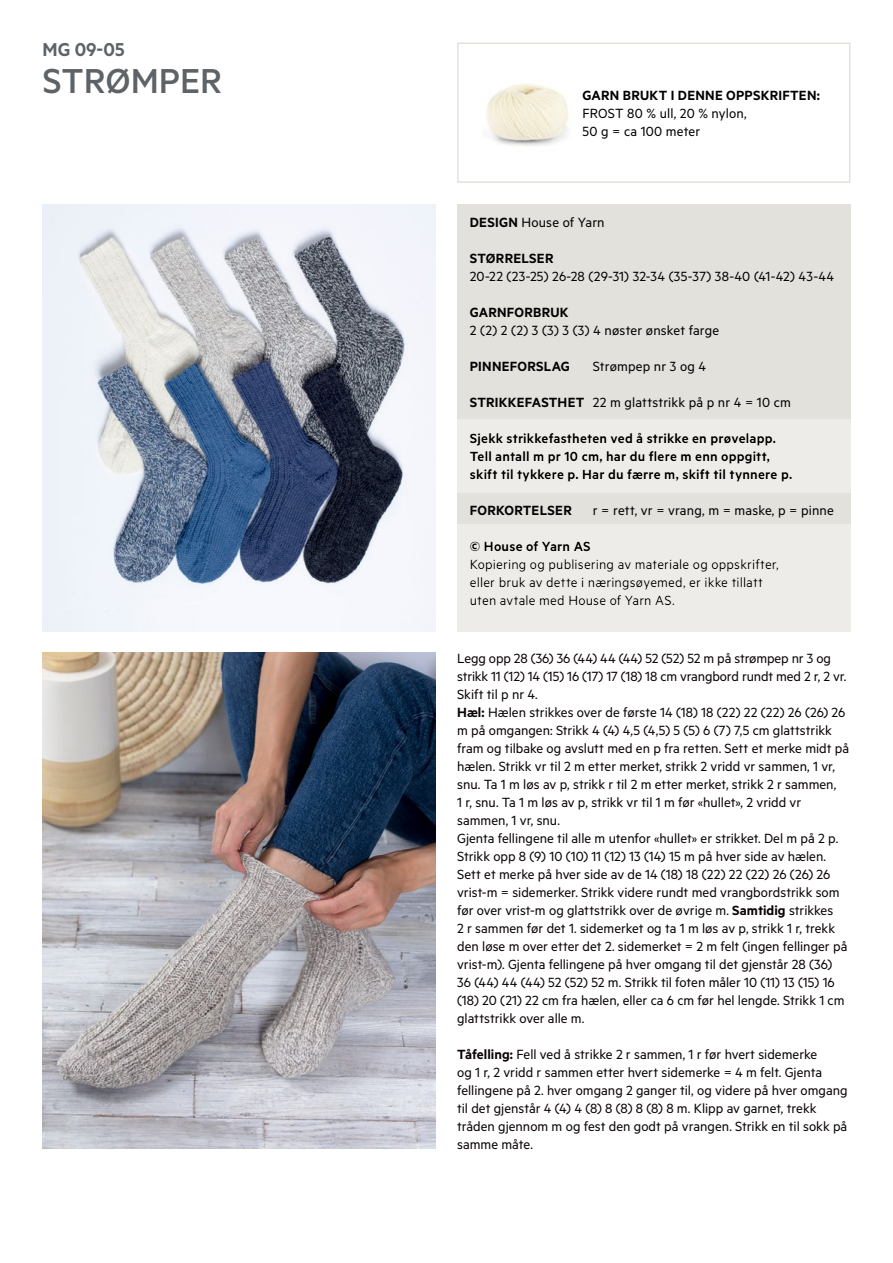
<style>
.page{position:relative;width:893px;height:1263px;background:#fff}
.page>*{position:absolute;margin:0;border:0;box-sizing:border-box;transform-origin:0 0}
.Overskrift_26_pt{font:500 39px "Metric";color:#5e6367}
.Modellnummer{font:600 21px "Metric";color:#5e6367}
.INNHOLD_10_pt{font:15px/18px "Metric";color:#090304}
.Infoboks{font:15px "Metric";letter-spacing:.01em;color:#000}
.Infoboks-2{font:600 15px "Metric";letter-spacing:.015em;color:#000}
.s1{font-weight:600}
</style>
<div class="page">
<div style="left:457px;top:204px;width:393px;height:427px;background:#e3e1dc"></div>
<div style="left:457px;top:43px;width:393px;height:140px;background:#fff;border:2px solid #e3e1dc"></div>
<img style="left:486px;top:83px;width:83px;height:63px">
<div style="left:457px;top:524px;width:393px;height:107px;background:#edece8"></div>
<div style="left:457px;top:419px;width:393px;height:74px;background:#edece8"></div>
<img style="left:43px;top:204px;width:393px;height:427px">
<img style="left:43px;top:653px;width:393px;height:495px">
<p class="Modellnummer" style="left:43px;top:37px;width:84px">MG 09-05</p>
<p class="Overskrift_26_pt" style="left:43px;top:59px;width:181px">STRØMPER</p>
<p class="Infoboks-2" style="left:583px;top:86px;width:239px">GARN BRUKT I DENNE OPPSKRIFTEN:</p>
<p class="Infoboks" style="left:583px;top:104px;width:166px">FROST 80 % ull, 20 % nylon,</p>
<p class="Infoboks" style="left:583px;top:122px;width:119px">50 g = ca 100 meter</p>
<p class="Infoboks" style="left:470px;top:213px;width:136px"><span class="s1">DESIGN</span> House of Yarn</p>
<p class="Infoboks-2" style="left:470px;top:249px;width:85px">STØRRELSER</p>
<p class="Infoboks" style="left:470px;top:267px;width:366px">20-22 (23-25) 26-28 (29-31) 32-34 (35-37) 38-40 (41-42) 43-44</p>
<p class="Infoboks-2" style="left:470px;top:303px;width:100px">GARNFORBRUK</p>
<p class="Infoboks" style="left:470px;top:321px;width:251px">2 (2) 2 (2) 3 (3) 3 (3) 4 nøster ønsket farge</p>
<p class="Infoboks-2" style="left:470px;top:357px;width:102px">PINNEFORSLAG</p>
<p class="Infoboks" style="left:593px;top:357px;width:115px">Strømpep nr 3 og 4</p>
<p class="Infoboks" style="left:470px;top:393px;width:322px"><span class="s1">STRIKKEFASTHET</span> 22 m glattstrikk på p nr 4 = 10 cm</p>
<p class="Infoboks-2" style="left:470px;top:429px;width:308px">Sjekk strikkefastheten ved å strikke en prøvelapp.</p>
<p class="Infoboks-2" style="left:470px;top:447px;width:302px">Tell antall m pr 10 cm, har du flere m enn oppgitt,</p>
<p class="Infoboks-2" style="left:470px;top:465px;width:324px">skift til tykkere p. Har du færre m, skift til tynnere p.</p>
<p class="Infoboks-2" style="left:470px;top:501px;width:103px">FORKORTELSER</p>
<p class="Infoboks" style="left:593px;top:501px;width:242px">r = rett, vr = vrang, m = maske, p = pinne</p>
<p class="Infoboks-2" style="left:470px;top:537px;width:122px">© House of Yarn AS</p>
<p class="Infoboks" style="left:470px;top:555px;width:310px">Kopiering og publisering av materiale og oppskrifter,</p>
<p class="Infoboks" style="left:470px;top:573px;width:295px">eller bruk av dette i næringsøyemed, er ikke tillatt</p>
<p class="Infoboks" style="left:470px;top:591px;width:206px">uten avtale med House of Yarn AS.</p>
<p class="INNHOLD_10_pt" style="left:457px;top:648px;width:391px">Legg opp 28 (36) 36 (44) 44 (44) 52 (52) 52 m på strømpep nr 3 og strikk 11 (12) 14 (15) 16 (17) 17 (18) 18 cm vrangbord rundt med 2 r, 2 vr.</p>
<p class="INNHOLD_10_pt" style="left:457px;top:684px;width:82px">Skift til p nr 4.</p>
<p class="INNHOLD_10_pt" style="left:457px;top:702px;width:393px"><span class="s1">Hæl:</span> Hælen strikkes over de første 14 (18) 18 (22) 22 (22) 26 (26) 26 m på omgangen: Strikk 4 (4) 4,5 (4,5) 5 (5) 6 (7) 7,5 cm glattstrikk fram og tilbake og avslutt med en p fra retten. Sett et merke midt på hælen. Strikk vr til 2 m etter merket, strikk 2 vridd vr sammen, 1 vr, snu. Ta 1 m løs av p, strikk r til 2 m etter merket, strikk 2 r sammen,</p>
<p class="INNHOLD_10_pt" style="left:457px;top:792px;width:346px">1 r, snu. Ta 1 m løs av p, strikk vr til 1 m før «hullet», 2 vridd vr sammen, 1 vr, snu.</p>
<p class="INNHOLD_10_pt" style="left:457px;top:828px;width:392px">Gjenta fellingene til alle m utenfor «hullet» er strikket. Del m på 2 p.<br>Strikk opp 8 (9) 10 (10) 11 (12) 13 (14) 15 m på hver side av hælen.<br>Sett et merke på hver side av de 14 (18) 18 (22) 22 (22) 26 (26) 26 vrist-m = sidemerker. Strikk videre rundt med vrangbordstrikk som før over vrist-m og glattstrikk over de øvrige m. <span class="s1">Samtidig</span> strikkes<br>2 r sammen før det 1. sidemerket og ta 1 m løs av p, strikk 1 r, trekk den løse m over etter det 2. sidemerket = 2 m felt (ingen fellinger på vrist-m). Gjenta fellingene på hver omgang til det gjenstår 28 (36)<br>36 (44) 44 (44) 52 (52) 52 m. Strikk til foten måler 10 (11) 13 (15) 16 (18) 20 (21) 22 cm fra hælen, eller ca 6 cm før hel lengde. Strikk 1 cm glattstrikk over alle m.</p>
<p class="INNHOLD_10_pt" style="left:457px;top:1044px;width:392px"><span class="s1">Tåfelling:</span> Fell ved å strikke 2 r sammen, 1 r før hvert sidemerke<br>og 1 r, 2 vridd r sammen etter hvert sidemerke = 4 m felt. Gjenta fellingene på 2. hver omgang 2 ganger til, og videre på hver omgang til det gjenstår 4 (4) 4 (8) 8 (8) 8 (8) 8 m. Klipp av garnet, trekk tråden gjennom m og fest den godt på vrangen. Strikk en til sokk på samme måte.</p>
</div>
